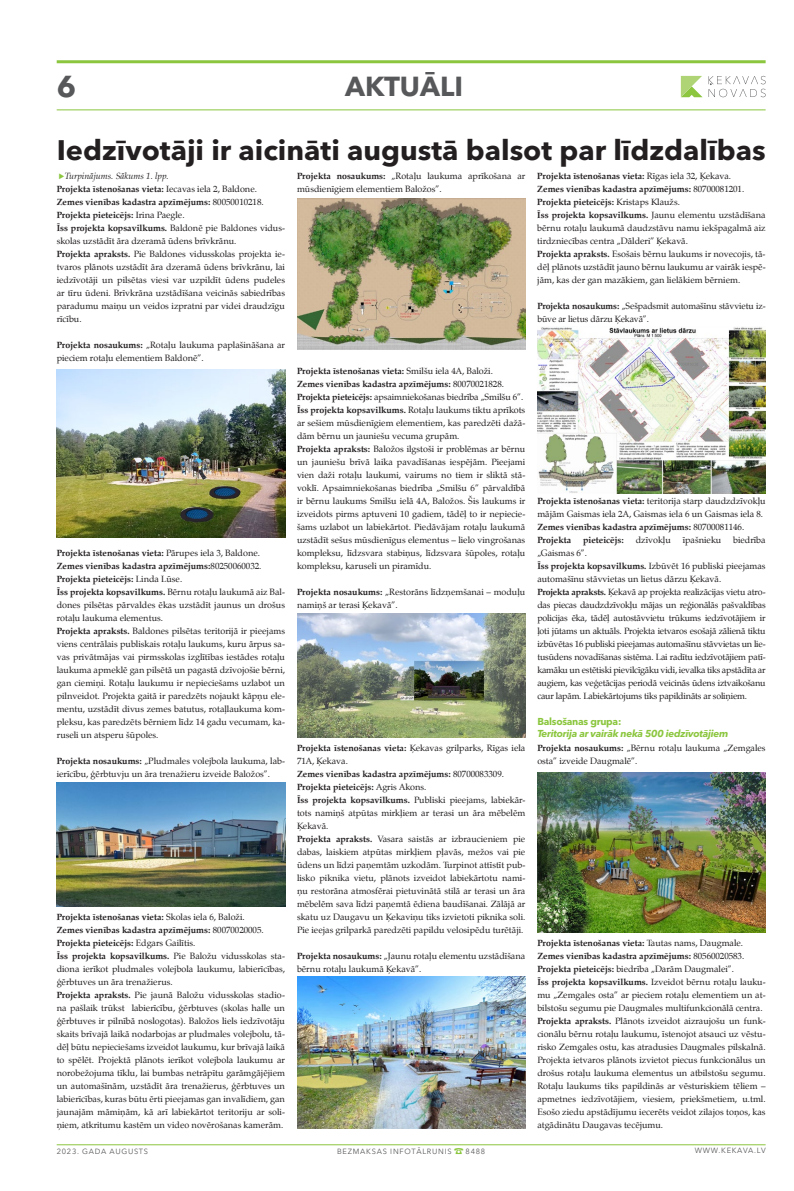
<style>
.page{position:relative;width:794px;height:1191px;background:#fff}
.page>*{position:absolute;margin:0;border:0;box-sizing:border-box;transform-origin:0 0}
.t1{font:700 30px "Avenir Next Cyr";color:#57585a}
.t2{font:700 28px "Avenir Next Cyr";color:#231f20}
.t3{font:700 27.3px "Avenir Next Cyr";color:#57585a}
.t4{font:14px "Dienbats";color:#8bc63e}
.t5{font:italic 700 10px "Avenir Next Cyr";letter-spacing:-.025em;color:#8bc63e}
.t6{font:700 10px "Avenir Next Cyr";letter-spacing:-.025em;color:#8bc63e}
.t7{font:9px/13px "Zapf Calligraphic 801 TL";color:#231f20}
.t8{font:9px/13px "Zapf Calligraphic 801 TL";letter-spacing:-.02em;color:#231f20}
.t9{font:italic 9px "Zapf Calligraphic 801 TL";color:#231f20}
.t10{font:700 9px "Zapf Calligraphic 801 TL";color:#231f20}
.t11{font:7.5px "Avenir Next Cyr";letter-spacing:.1em;color:#57585a}
.s1{font-family:"Dienbats";font-style:normal;font-size:7px;color:#8bc63e}
.s2{font-weight:700}
</style>
<div class="page">
<hr style="left:57px;top:1144px;width:708px;height:1px;background:#8bc63e">
<hr style="left:57px;top:60px;width:708px;height:3px;background:#8bc63e">
<hr style="left:57px;top:109px;width:708px;height:1px;background:#8bc63e">
<svg style="left:681px;top:76px;width:21px;height:21px"></svg>
<svg style="left:708px;top:76px;width:57px;height:21px"></svg>
<img style="left:57px;top:782px;width:228px;height:124px">
<img style="left:297px;top:613px;width:228px;height:124px">
<img style="left:297px;top:977px;width:228px;height:151px">
<img style="left:537px;top:772px;width:228px;height:160px">
<img style="left:537px;top:327px;width:228px;height:166px">
<img style="left:297px;top:198px;width:228px;height:151px">
<img style="left:57px;top:369px;width:228px;height:168px">
<h1 class="t1" style="left:57px;top:68px;width:21px">6</h1>
<h3 class="t3" style="left:345px;top:70px;width:106px">aktuāli</h3>
<h2 class="t2" style="left:57px;top:133px;width:710px">Iedzīvotāji ir aicināti augustā balsot par līdzdalības</h2>
<p class="t9" style="left:59px;top:170px;width:111px"><span class="s1">3</span>Turpinājums. Sākums 1. lpp.</p>
<p class="t7" style="left:537px;top:169px;width:230px"><span class="s2">Projekta īstenošanas vieta:</span> Rīgas iela 32, Ķekava.<br><span class="s2">Zemes vienības kadastra apzīmējums:</span> 80700081201.<br><span class="s2">Projekta pieteicējs:</span> Kristaps Klaužs.<br><span class="s2">Īss projekta kopsavilkums.</span> Jaunu elementu uzstādīšana bērnu rotaļu laukumā daudzstāvu namu iekšpagalmā aiz tirdzniecības centra „Dālderi” Ķekavā.<br><span class="s2">Projekta apraksts.</span> Esošais bērnu laukums ir novecojis, tā&shy;dēļ plānots uzstādīt jauno bērnu laukumu ar vairāk iespē&shy;jām, kas der gan mazākiem, gan lielākiem bērniem.</p>
<p class="t7" style="left:537px;top:299px;width:230px"><span class="s2">Projekta nosaukums:</span> „Sešpadsmit automašīnu stāvvietu iz&shy;būve ar lietus dārzu Ķekavā”.</p>
<p class="t7" style="left:297px;top:169px;width:230px"><span class="s2">Projekta nosaukums:</span> „Rotaļu laukuma aprīkošana ar mūsdienīgiem elementiem Baložos”.</p>
<p class="t7" style="left:57px;top:182px;width:230px"><span class="s2">Projekta īstenošanas vieta:</span> Iecavas iela 2, Baldone.<br><span class="s2">Zemes vienības kadastra apzīmējums:</span> 80050010218.<br><span class="s2">Projekta pieteicējs:</span> Irina Paegle.<br><span class="s2">Īss projekta kopsavilkums.</span> Baldonē pie Baldones vidus&shy;skolas uzstādīt āra dzeramā ūdens brīvkrānu.<br><span class="s2">Projekta apraksts.</span> Pie Baldones vidusskolas projekta ie&shy;tvaros plānots uzstādīt āra dzeramā ūdens brīvkrānu, lai iedzīvotāji un pilsētas viesi var uzpildīt ūdens pudeles ar tīru ūdeni. Brīvkrāna uzstādīšana veicinās sabiedrības paradumu maiņu un veidos izpratni par videi draudzīgu rīcību.</p>
<p class="t7" style="left:57px;top:338px;width:230px"><span class="s2">Projekta nosaukums:</span> „Rotaļu laukuma paplašināšana ar pieciem rotaļu elementiem Baldonē”.</p>
<p class="t7" style="left:57px;top:546px;width:230px"><span class="s2">Projekta īstenošanas vieta:</span> Pārupes iela 3, Baldone.<br><span class="s2">Zemes vienības kadastra apzīmējums:</span>80250060032.<br><span class="s2">Projekta pieteicējs:</span> Linda Lūse.<br><span class="s2">Īss projekta kopsavilkums.</span> Bērnu rotaļu laukumā aiz Bal&shy;dones pilsētas pārvaldes ēkas uzstādīt jaunus un drošus rotaļu laukuma elementus.<br><span class="s2">Projekta apraksts.</span> Baldones pilsētas teritorijā ir pieejams viens centrālais publiskais rotaļu laukums, kuru ārpus sa&shy;vas privātmājas vai pirmsskolas izglītības iestādes rotaļu laukuma apmeklē gan pilsētā un pagastā dzīvojošie bērni, gan ciemiņi. Rotaļu laukumu ir nepieciešams uzlabot un pilnveidot. Projekta gaitā ir paredzēts nojaukt kāpņu ele&shy;mentu, uzstādīt divus zemes batutus, rotaļlaukuma kom&shy;pleksu, kas paredzēts bērniem līdz 14 gadu vecumam, ka&shy;ruseli un atsperu šūpoles.</p>
<p class="t7" style="left:57px;top:754px;width:229px"><span class="s2">Projekta nosaukums:</span> „Pludmales volejbola laukuma, lab&shy;ierīcību, ģērbtuvju un āra trenažieru izveide Baložos”.</p>
<p class="t7" style="left:57px;top:910px;width:230px"><span class="s2">Projekta īstenošanas vieta:</span> Skolas iela 6, Baloži.<br><span class="s2">Zemes vienības kadastra apzīmējums:</span> 80070020005.<br><span class="s2">Projekta pieteicējs:</span> Edgars Gailītis.<br><span class="s2">Īss projekta kopsavilkums.</span> Pie Baložu vidusskolas sta&shy;diona ierīkot pludmales volejbola laukumu, labierīcības, ģērbtuves un āra trenažierus.<br><span class="s2">Projekta apraksts.</span> Pie jaunā Baložu vidusskolas stadio&shy;na pašlaik trūkst labierīcību, ģērbtuves (skolas halle un ģērbtuves ir pilnībā noslogotas). Baložos liels iedzīvotāju skaits brīvajā laikā nodarbojas ar pludmales volejbolu, tā&shy;dēļ būtu nepieciešams izveidot laukumu, kur brīvajā laikā to spēlēt. Projektā plānots ierīkot volejbola laukumu ar norobežojuma tīklu, lai bumbas netrāpītu garāmgājējiem un automašīnām, uzstādīt āra trenažierus, ģērbtuves un labierīcības, kuras būtu ērti pieejamas gan invalīdiem, gan jaunajām māmiņām, kā arī labiekārtot teritoriju ar soli&shy;ņiem, atkritumu kastēm un video novērošanas kamerām.</p>
<p class="t7" style="left:297px;top:364px;width:230px"><span class="s2">Projekta īstenošanas vieta:</span> Smilšu iela 4A, Baloži.<br><span class="s2">Zemes vienības kadastra apzīmējums:</span> 80070021828.<br><span class="s2">Projekta pieteicējs:</span> apsaimniekošanas biedrība „Smilšu 6”.<br><span class="s2">Īss projekta kopsavilkums.</span> Rotaļu laukums tiktu aprīkots ar sešiem mūsdienīgiem elementiem, kas paredzēti dažā&shy;dām bērnu un jauniešu vecuma grupām.<br><span class="s2">Projekta apraksts:</span> Baložos ilgstoši ir problēmas ar bērnu un jauniešu brīvā laika pavadīšanas iespējām. Pieejami vien daži rotaļu laukumi, vairums no tiem ir sliktā stā&shy;voklī. Apsaimniekošanas biedrība „Smilšu 6” pārvaldībā ir bērnu laukums Smilšu ielā 4A, Baložos. Šis laukums ir izveidots pirms aptuveni 10 gadiem, tādēļ to ir nepiecie&shy;šams uzlabot un labiekārtot. Piedāvājam rotaļu laukumā uzstādīt sešus mūsdienīgus elementus – lielo vingrošanas kompleksu, līdzsvara stabiņus, līdzsvara šūpoles, rotaļu kompleksu, karuseli un piramīdu.</p>
<p class="t7" style="left:297px;top:585px;width:230px"><span class="s2">Projekta nosaukums:</span> „Restorāns līdzņemšanai – moduļu namiņš ar terasi Ķekavā”.</p>
<p class="t7" style="left:297px;top:741px;width:230px"><span class="s2">Projekta īstenošanas vieta:</span> Ķekavas grilparks, Rīgas iela 71A, Ķekava.<br><span class="s2">Zemes vienības kadastra apzīmējums:</span> 80700083309.<br><span class="s2">Projekta pieteicējs:</span> Agris Akons.<br><span class="s2">Īss projekta kopsavilkums.</span> Publiski pieejams, labiekār&shy;tots namiņš atpūtas mirkļiem ar terasi un āra mēbelēm Ķekavā.<br><span class="s2">Projekta apraksts.</span> Vasara saistās ar izbraucieniem pie dabas, laiskiem atpūtas mirkļiem pļavās, mežos vai pie ūdens un līdzi paņemtām uzkodām. Turpinot attīstīt pub&shy;lisko piknika vietu, plānots izveidot labiekārtotu nami&shy;ņu restorāna atmosfērai pietuvinātā stilā ar terasi un āra mēbelēm sava līdzi paņemtā ēdiena baudīšanai. Zālājā ar skatu uz Daugavu un Ķekaviņu tiks izvietoti piknika soli.<br>Pie ieejas grilparkā paredzēti papildu velosipēdu turētāji.</p>
<p class="t7" style="left:297px;top:949px;width:230px"><span class="s2">Projekta nosaukums:</span> „Jaunu rotaļu elementu uzstādīšana bērnu rotaļu laukumā Ķekavā”.</p>
<p class="t7" style="left:537px;top:494px;width:230px"><span class="s2">Projekta īstenošanas vieta:</span> teritorija starp daudzdzīvokļu mājām Gaismas iela 2A, Gaismas iela 6 un Gaismas iela 8.<br><span class="s2">Zemes vienības kadastra apzīmējums:</span> 80700081146.<br><span class="s2">Projekta</span></p>
<p class="t10" style="left:583px;top:534px;width:42px">pieteicējs:</p>
<p class="t7" style="left:636px;top:533px;width:37px">dzīvokļu</p>
<p class="t7" style="left:683px;top:533px;width:40px">īpašnieku</p>
<p class="t7" style="left:733px;top:533px;width:34px">biedrība</p>
<p class="t8" style="left:537px;top:546px;width:230px">„Gaismas 6”.<br><span class="s2">Īss projekta kopsavilkums.</span> Izbūvēt 16 publiski pieejamas automašīnu stāvvietas un lietus dārzu Ķekavā.<br><span class="s2">Projekta apraksts.</span> Ķekavā ap projekta realizācijas vietu atro&shy;das piecas daudzdzīvokļu mājas un reģionālās pašvaldības policijas ēka, tādēļ autostāvvietu trūkums iedzīvotājiem ir ļoti jūtams un aktuāls. Projekta ietvaros esošajā zālienā tiktu izbūvētas 16 publiski pieejamas automašīnu stāvvietas un lie&shy;tusūdens novadīšanas sistēma. Lai radītu iedzīvotājiem patī&shy;kamāku un estētiski pievilcīgāku vidi, ievalka tiks apstādīta ar augiem, kas veģetācijas periodā veicinās ūdens iztvaikošanu caur lapām. Labiekārtojums tiks papildināts ar soliņiem.</p>
<p class="t6" style="left:537px;top:715px;width:85px">Balsošanas grupa:</p>
<p class="t5" style="left:537px;top:727px;width:193px">Teritorija ar vairāk nekā 500 iedzīvotājiem</p>
<p class="t7" style="left:537px;top:741px;width:230px"><span class="s2">Projekta nosaukums:</span> „Bērnu rotaļu laukuma „Zemgales osta” izveide Daugmalē”.</p>
<p class="t7" style="left:537px;top:936px;width:230px"><span class="s2">Projekta īstenošanas vieta:</span> Tautas nams, Daugmale.<br><span class="s2">Zemes vienības kadastra apzīmējums:</span> 80560020583.<br><span class="s2">Projekta pieteicējs:</span> biedrība „Darām Daugmalei”.<br><span class="s2">Īss projekta kopsavilkums.</span> Izveidot bērnu rotaļu lauku&shy;mu „Zemgales osta” ar pieciem rotaļu elementiem un at&shy;bilstošu segumu pie Daugmales multifunkcionālā centra.<br><span class="s2">Projekta apraksts.</span> Plānots izveidot aizraujošu un funk&shy;cionālu bērnu rotaļu laukumu, īstenojot atsauci uz vēstu&shy;risko Zemgales ostu, kas atradusies Daugmales pilskalnā.<br>Projekta ietvaros plānots izvietot piecus funkcionālus un drošus rotaļu laukuma elementus un atbilstošu segumu.<br>Rotaļu laukums tiks papildinās ar vēsturiskiem tēliem – apmetnes iedzīvotājiem, viesiem, priekšmetiem, u.tml.<br>Esošo ziedu apstādījumu iecerēts veidot zilajos toņos, kas atgādinātu Daugavas tecējumu.</p>
<h3 class="t4" style="left:454px;top:1144px;width:12px">9</h3>
<p class="t11" style="left:695px;top:1145px;width:72px">WWW.KEKAVA.LV</p>
<p class="t11" style="left:57px;top:1147px;width:93px">2023. GADA AUGUSTS</p>
<p class="t11" style="left:337px;top:1147px;width:116px">BEZMAKSAS INFOTĀLRUNIS</p>
<p class="t11" style="left:465px;top:1147px;width:21px">8488</p>
</div>
